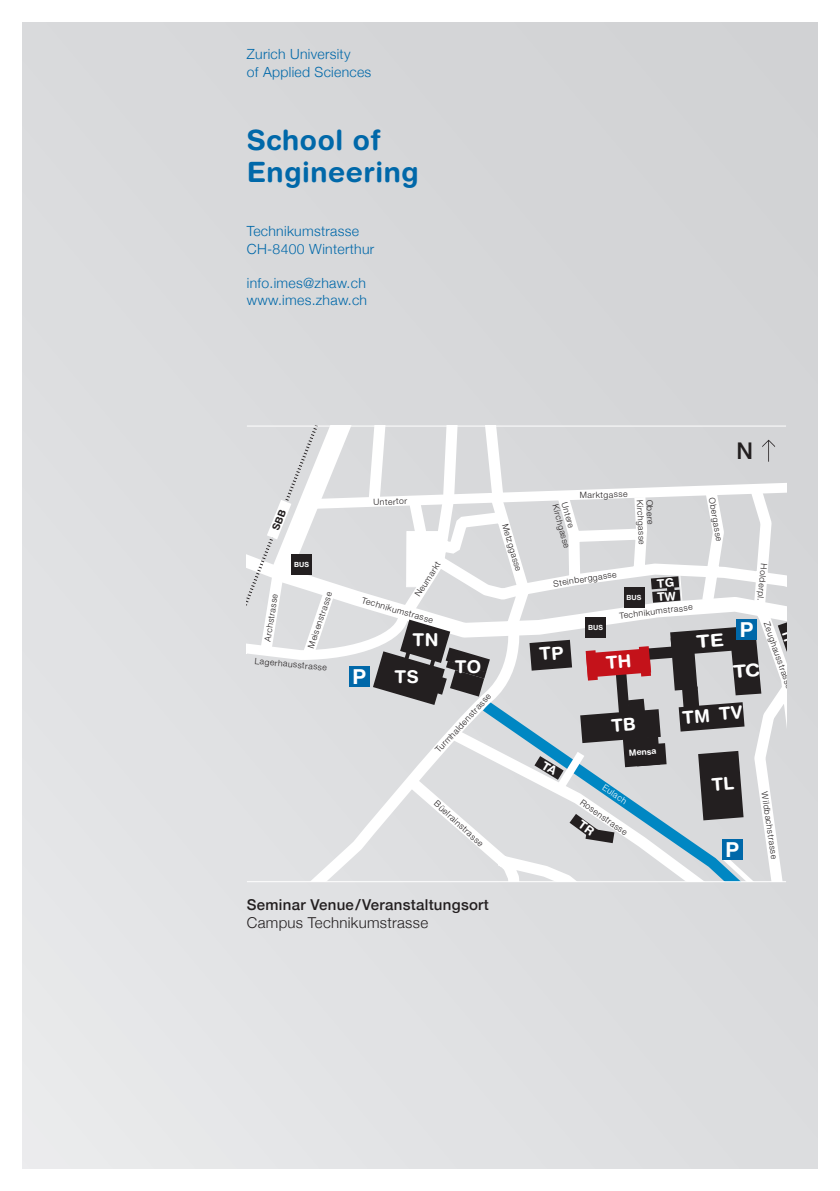
<style>
.page{position:relative;width:840px;height:1191px;background:#fff}
.page>*{position:absolute;margin:0;border:0;box-sizing:border-box;transform-origin:0 0}
.t1{font:700 28px/32px "Helvetica Rounded";letter-spacing:.02em;color:#0068a9}
.t2{font:500 23px "Helvetica Neue";color:#231f20}
.t3{font:700 20.8px "Helvetica Neue";color:#fff}
.t4{font:700 17.6px/36.4px "Helvetica Rounded";color:#fff}
.t5{font:500 15px "Helvetica Neue";letter-spacing:.02em;color:#231f20}
.t6{font:300 15px "Helvetica Neue";letter-spacing:.02em;color:#231f20}
.t7{font:300 14px/18px "Helvetica Neue";letter-spacing:.02em;color:#0068a9}
.t8{font:700 11.8px/13.4px "Helvetica Rounded";color:#fff}
.t9{font:300 8.6px/9.4px "Helvetica Neue";color:#231f20}
.t10{font:300 8.6px "Helvetica Neue";color:#fff}
.t11{font:700 8.6px "Helvetica Rounded";color:#fff}
.t12{font:700 7px "Helvetica Neue";color:#fff}
</style>
<div class="page">
<div style="left:23px;top:23px;width:793px;height:1145px;background:#dbdcde"></div>
<svg style="left:523px;top:843px;width:260px;height:38px"></svg>
<svg style="left:311px;top:843px;width:212px;height:38px"></svg>
<div style="left:721px;top:839px;width:21px;height:20px;background:#0068a9"></div>
<hr style="left:247px;top:881px;width:538px;height:1px;background:#fff">
<svg style="left:247px;top:425px;width:540px;height:418px"></svg>
<h3 class="t7" style="left:247px;top:44px;width:126px">Zurich University<br>of Applied Sciences</h3>
<h1 class="t1" style="left:247px;top:124px;width:173px">School of<br>Engineering</h1>
<h3 class="t7" style="left:247px;top:221px;width:129px">Technikumstrasse<br>CH-8400 Winterthur</h3>
<h3 class="t7" style="left:247px;top:274px;width:122px;line-height:16.8px">info.imes@zhaw.ch www.imes.zhaw.ch</h3>
<p class="t9" style="left:373px;top:497px;width:35px;rotate:-2deg">Untertor</p>
<p class="t12" style="left:294px;top:558px;width:16px">BUS</p>
<p class="t9" style="left:262px;top:641px;width:50px;rotate:-81deg">Archstrasse</p>
<p class="t9" style="left:305px;top:646px;width:60px;rotate:-71deg">Meisenstrasse</p>
<p class="t9" style="left:255px;top:655px;width:74px;rotate:6deg">Lagerhausstrasse</p>
<p class="t9" style="left:412px;top:593px;width:41px;rotate:-57deg">Neumarkt</p>
<p class="t9" style="left:363px;top:595px;width:75px;rotate:16deg">Technikumstrasse</p>
<h3 class="t3" style="left:352px;top:660px;width:15px">P</h3>
<h3 class="t4" style="left:394px;top:621px;width:45px;text-indent:18px">TN<br>TS</h3>
<h3 class="t4" style="left:454px;top:648px;width:28px">TO</h3>
<p class="t9" style="left:510px;top:522px;width:51px;rotate:74deg">Metzggasse</p>
<p class="t9" style="left:433px;top:747px;width:79px;rotate:-47deg">Turmhaldenstrasse</p>
<p class="t9" style="left:438px;top:798px;width:64px;rotate:42deg">Büelrainstrasse</p>
<h3 class="t5" style="left:247px;top:893px;width:243px">Seminar Venue/Veranstaltungsort</h3>
<h3 class="t6" style="left:247px;top:911px;width:183px">Campus Technikumstrasse</h3>
<p class="t9" style="left:579px;top:490px;width:49px;rotate:-1deg">Marktgasse</p>
<p class="t9" style="left:569px;top:500px;width:47px;rotate:75deg">Untere<br>Kirchgasse</p>
<p class="t9" style="left:654px;top:499px;width:47px;rotate:87deg">Obere<br>Kirchgasse</p>
<p class="t9" style="left:552px;top:578px;width:65px;rotate:-9deg">Steinberggasse</p>
<p class="t12" style="left:626px;top:591px;width:16px">BUS</p>
<h3 class="t8" style="left:655px;top:577px;width:20px;rotate:-5deg">TG<br>TW</h3>
<p class="t12" style="left:588px;top:622px;width:16px">BUS</p>
<p class="t9" style="left:618px;top:610px;width:75px;rotate:-7deg">Technikumstrasse</p>
<p class="t9" style="left:716px;top:496px;width:46px;rotate:80deg">Obergasse</p>
<h2 class="t2" style="left:736px;top:432px;width:18px">N</h2>
<p class="t9" style="left:769px;top:564px;width:39px;rotate:96deg">Holderpl.</p>
<h3 class="t3" style="left:739px;top:613px;width:15px">P</h3>
<p class="t9" style="left:771px;top:620px;width:71px;rotate:71deg">Zeughausstrasse</p>
<p class="t11" style="left:628px;top:748px;width:29px;rotate:-5deg">Mensa</p>
<p class="t10" style="left:606px;top:781px;width:29px;rotate:33deg">Eulach</p>
<p class="t9" style="left:583px;top:797px;width:57px;rotate:35deg">Rosenstrasse</p>
<h3 class="t3" style="left:725px;top:833px;width:15px">P</h3>
<p class="t9" style="left:769px;top:791px;width:69px;rotate:82deg">Wildbachstrasse</p>
</div>
